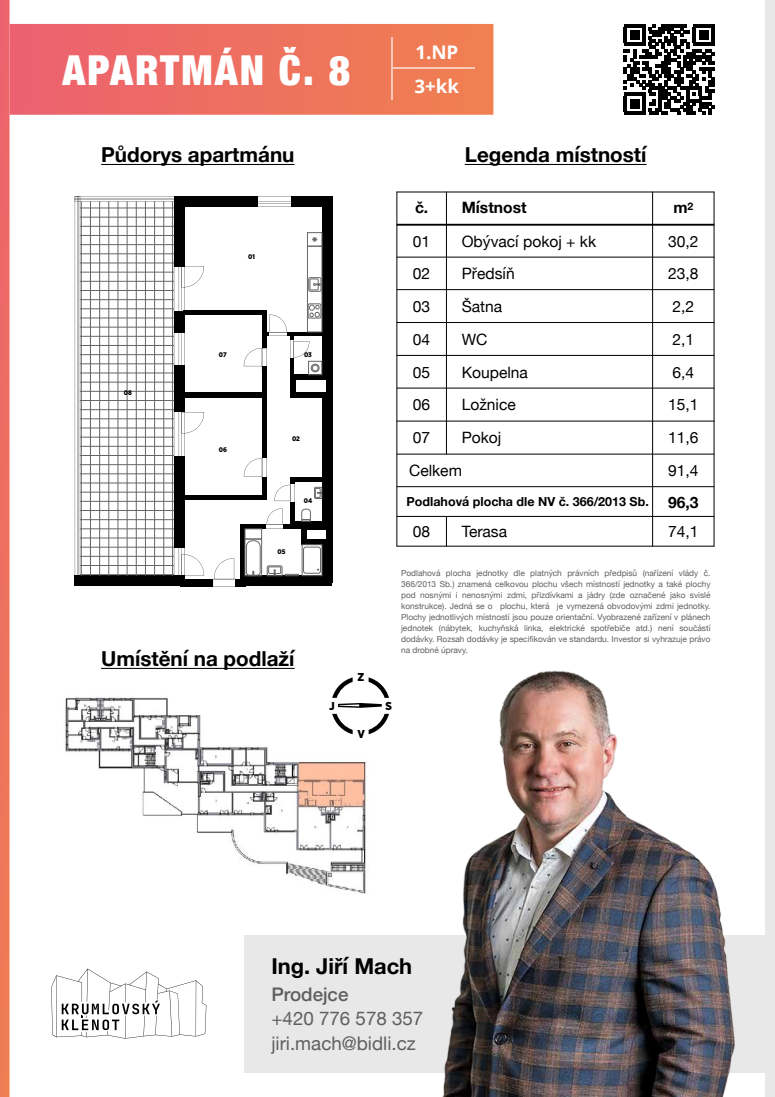
<style>
.page{position:relative;width:775px;height:1097px;background:#fff}
.page>*{position:absolute;margin:0;border:0;box-sizing:border-box;transform-origin:0 0}
.t1{font:900 condensed 41.25px "Helvetica Neue";letter-spacing:.05em;color:#fff}
.t2{font:700 21.88px "Helvetica Neue";color:#000}
.t3{font:700 20.62px "Helvetica Neue";color:#000}
.t4{font:18.75px/24.7px "Helvetica Neue";color:#5f5f5e}
.t5{font:700 18.75px/33.4px "Open Sans";color:#fff}
.t6{font:500 18.75px "Helvetica Neue";color:#5f5f5e}
.t7{font:15.62px "Helvetica Neue";color:#000}
.t8{font:700 15.62px "Helvetica Neue";color:#000}
.t9{font:700 12.5px "Helvetica Neue";color:#000}
.t10{font:900 11.44px "Gotham Narrow";color:#000}
.t11{font:8.31px/11px "Helvetica Neue";color:#5f5f5e;text-align:justify}
.t12{font:900 6.69px "Gotham Narrow";letter-spacing:-.005em;color:#000}
.s1{font-size:15.62px}
</style>
<div class="page">
<svg style="left:10px;top:24px;width:483px;height:91px;background:#ee7060"></svg>
<hr style="left:446px;top:192px;width:1px;height:262px;background:#000">
<hr style="left:446px;top:516px;width:1px;height:30px;background:#000">
<hr style="left:652px;top:192px;width:1px;height:354px;background:#000">
<hr style="left:397px;top:224px;width:317px;height:2px;background:#000">
<hr style="left:397px;top:257px;width:317px;height:1px;background:#000">
<hr style="left:397px;top:289px;width:317px;height:1px;background:#000">
<hr style="left:397px;top:322px;width:317px;height:1px;background:#000">
<hr style="left:397px;top:355px;width:317px;height:1px;background:#000">
<hr style="left:397px;top:388px;width:317px;height:1px;background:#000">
<hr style="left:397px;top:421px;width:317px;height:1px;background:#000">
<hr style="left:397px;top:453px;width:317px;height:1px;background:#000">
<hr style="left:397px;top:486px;width:317px;height:1px;background:#000">
<hr style="left:397px;top:516px;width:317px;height:1px;background:#000">
<hr style="left:397px;top:192px;width:1px;height:354px;background:#000">
<hr style="left:714px;top:192px;width:1px;height:354px;background:#000">
<hr style="left:397px;top:192px;width:317px;height:1px;background:#000">
<hr style="left:397px;top:545px;width:317px;height:1px;background:#000">
<hr style="left:101px;top:164px;width:194px;height:1px;background:#000">
<hr style="left:391px;top:37px;width:2px;height:63px;background:#fff">
<hr style="left:393px;top:67px;width:81px;height:2px;background:#fff">
<div style="left:241px;top:575px;width:91px;height:11px;background:#000"></div>
<div style="left:322px;top:539px;width:10px;height:44px;background:#000"></div>
<div style="left:322px;top:392px;width:10px;height:138px;background:#000"></div>
<div style="left:322px;top:196px;width:10px;height:184px;background:#000"></div>
<svg style="left:241px;top:528px;width:4px;height:49px"></svg>
<hr style="left:262px;top:366px;width:4px;height:91px;background:#000">
<div style="left:183px;top:310px;width:83px;height:5px;background:#000"></div>
<hr style="left:287px;top:332px;width:44px;height:3px;background:#000">
<hr style="left:290px;top:358px;width:4px;height:19px;background:#000">
<div style="left:290px;top:375px;width:5px;height:23px;background:#000"></div>
<div style="left:293px;top:392px;width:31px;height:5px;background:#000"></div>
<div style="left:293px;top:375px;width:31px;height:5px;background:#000"></div>
<div style="left:183px;top:495px;width:83px;height:5px;background:#000"></div>
<div style="left:301px;top:539px;width:22px;height:5px;background:#000"></div>
<div style="left:302px;top:524px;width:22px;height:6px;background:#000"></div>
<div style="left:292px;top:521px;width:32px;height:5px;background:#000"></div>
<div style="left:301px;top:525px;width:6px;height:19px;background:#000"></div>
<hr style="left:241px;top:524px;width:25px;height:4px;background:#000">
<hr style="left:284px;top:524px;width:25px;height:4px;background:#000">
<div style="left:292px;top:477px;width:32px;height:5px;background:#000"></div>
<div style="left:183px;top:392px;width:83px;height:6px;background:#000"></div>
<div style="left:291px;top:196px;width:41px;height:11px;background:#000"></div>
<div style="left:174px;top:196px;width:84px;height:11px;background:#000"></div>
<div style="left:326px;top:523px;width:6px;height:25px;background:#000"></div>
<div style="left:326px;top:374px;width:6px;height:25px;background:#000"></div>
<div style="left:74px;top:575px;width:111px;height:11px;background:#000"></div>
<div style="left:235px;top:579px;width:10px;height:7px;background:#000"></div>
<div style="left:181px;top:579px;width:32px;height:7px;background:#000"></div>
<svg style="left:258px;top:196px;width:33px;height:11px"></svg>
<svg style="left:75px;top:196px;width:129px;height:380px"></svg>
<svg style="left:213px;top:558px;width:23px;height:28px"></svg>
<svg style="left:244px;top:457px;width:50px;height:71px"></svg>
<div style="left:307px;top:232px;width:15px;height:14px;border:1px solid #666"></div>
<svg style="left:312px;top:237px;width:5px;height:5px"></svg>
<div style="left:309px;top:277px;width:12px;height:14px;border:1px solid #666"></div>
<div style="left:310px;top:279px;width:8px;height:11px;border:1px solid #666"></div>
<svg style="left:314px;top:283px;width:6px;height:3px"></svg>
<div style="left:307px;top:246px;width:15px;height:86px;border:1px solid #666"></div>
<div style="left:309px;top:361px;width:13px;height:14px;border:1px solid #666"></div>
<svg style="left:244px;top:304px;width:76px;height:68px"></svg>
<svg style="left:314px;top:487px;width:8px;height:11px"></svg>
<svg style="left:302px;top:509px;width:9px;height:12px"></svg>
<div style="left:245px;top:539px;width:17px;height:37px;border:1px solid #666"></div>
<div style="left:245px;top:528px;width:17px;height:11px;border:1px solid #666"></div>
<svg style="left:246px;top:540px;width:14px;height:36px"></svg>
<svg style="left:267px;top:565px;width:32px;height:11px"></svg>
<div style="left:302px;top:544px;width:20px;height:31px;border:1px solid #666"></div>
<div style="left:303px;top:547px;width:18px;height:26px;border:1px solid #666;border-radius:2px"></div>
<img style="left:65px;top:697px;width:303px;height:197px">
<hr style="left:101px;top:667px;width:194px;height:1px;background:#000">
<hr style="left:465px;top:164px;width:182px;height:1px;background:#000">
<svg style="left:332px;top:677px;width:57px;height:30px"></svg>
<svg style="left:332px;top:713px;width:21px;height:21px"></svg>
<svg style="left:369px;top:713px;width:20px;height:21px"></svg>
<svg style="left:0;top:0;width:10px;height:1096px;background:#ed6f60"></svg>
<div style="left:765px;top:0;width:10px;height:1096px;background:#e8e8e8"></div>
<svg style="left:624px;top:24px;width:91px;height:91px"></svg>
<div style="left:245px;top:935px;width:530px;height:137px;background:#e8e8e8"></div>
<svg style="left:51px;top:968px;width:155px;height:70px"></svg>
<img style="left:437px;top:670px;width:297px;height:426px">
<h1 class="t1" style="left:63px;top:36px;width:289px">APARTMÁN !. 8</h1>
<h3 class="t5" style="left:415px;top:35px;width:46px">1.NP<br>3+kk</h3>
<h3 class="t3" style="left:101px;top:139px;width:195px">P!dorys apartmánu</h3>
<p class="t12" style="left:124px;top:388px;width:10px">08</p>
<p class="t12" style="left:248px;top:252px;width:8px">01</p>
<p class="t12" style="left:219px;top:350px;width:9px">07</p>
<p class="t12" style="left:219px;top:445px;width:10px">06</p>
<p class="t12" style="left:304px;top:350px;width:9px">03</p>
<p class="t12" style="left:292px;top:434px;width:9px">02</p>
<p class="t12" style="left:277px;top:547px;width:9px">05</p>
<p class="t12" style="left:304px;top:495px;width:10px">04</p>
<h3 class="t3" style="left:101px;top:642px;width:195px">Umíst#ní na podla$í</h3>
<h3 class="t3" style="left:465px;top:139px;width:183px">Legenda místností</h3>
<h3 class="t8" style="left:415px;top:196px;width:15px">%.</h3>
<h3 class="t8" style="left:462px;top:196px;width:66px">Místnost</h3>
<h3 class="t8" style="left:673px;top:196px;width:21px">m<sup>2</sup></h3>
<h3 class="t7" style="left:413px;top:230px;width:19px">01</h3>
<h3 class="t7" style="left:462px;top:230px;width:136px">Ob"vací pokoj + kk</h3>
<h3 class="t7" style="left:668px;top:230px;width:32px">30,2</h3>
<h3 class="t7" style="left:413px;top:262px;width:19px">02</h3>
<h3 class="t7" style="left:462px;top:262px;width:54px">P#edsí'</h3>
<h3 class="t7" style="left:668px;top:262px;width:32px">23,8</h3>
<h3 class="t7" style="left:413px;top:295px;width:19px">03</h3>
<h3 class="t7" style="left:462px;top:295px;width:42px">(atna</h3>
<h3 class="t7" style="left:672px;top:295px;width:23px">2,2</h3>
<h3 class="t7" style="left:413px;top:328px;width:19px">04</h3>
<h3 class="t7" style="left:462px;top:328px;width:27px">WC</h3>
<h3 class="t7" style="left:672px;top:328px;width:23px">2,1</h3>
<h3 class="t7" style="left:413px;top:360px;width:19px">05</h3>
<h3 class="t7" style="left:462px;top:360px;width:68px">Koupelna</h3>
<h3 class="t7" style="left:672px;top:360px;width:23px">6,4</h3>
<h3 class="t7" style="left:413px;top:393px;width:19px">06</h3>
<h3 class="t7" style="left:462px;top:393px;width:56px">Lo)nice</h3>
<h3 class="t7" style="left:668px;top:393px;width:32px">15,1</h3>
<h3 class="t7" style="left:413px;top:426px;width:19px">07</h3>
<h3 class="t7" style="left:462px;top:426px;width:41px">Pokoj</h3>
<h3 class="t7" style="left:668px;top:426px;width:32px">11,6</h3>
<h3 class="t7" style="left:409px;top:459px;width:54px">Celkem</h3>
<h3 class="t7" style="left:668px;top:459px;width:32px">91,4</h3>
<h3 class="t9" style="left:407px;top:492px;width:293px">Podlahová plocha dle NV %. 366/2013 Sb. <span class="s1">96,3</span></h3>
<h3 class="t7" style="left:413px;top:520px;width:19px">08</h3>
<h3 class="t7" style="left:462px;top:520px;width:47px">Terasa</h3>
<h3 class="t7" style="left:668px;top:520px;width:32px">74,1</h3>
<h3 class="t10" style="left:357px;top:669px;width:8px">Z</h3>
<h3 class="t10" style="left:329px;top:698px;width:7px">J</h3>
<h3 class="t10" style="left:386px;top:698px;width:8px">S</h3>
<h3 class="t10" style="left:357px;top:726px;width:9px">V</h3>
<p class="t11" style="left:401px;top:568px;width:311px">Podlahová plocha jednotky dle platn"ch právních p#edpis$ (na#ízení vlády %.<br>366/2013 Sb.) znamená celkovou plochu v&amp;ech místností jednotky a také plochy pod nosn"mi i nenosn"mi zdmi, p#izdívkami a jádry (zde ozna%ené jako svislé konstrukce). Jedná se o plochu, která je vymezená obvodov"mi zdmi jednotky.<br>Plochy jednotliv"ch místností jsou pouze orienta%ní. Vyobrazené za#ízení v plánech jednotek (nábytek, kuchy'ská linka, elektrické spot#ebi%e atd.) není sou%ástí dodávky. Rozsah dodávky je specifikován ve standardu. Investor si vyhrazuje právo na drobné úpravy.</p>
<h2 class="t2" style="left:271px;top:948px;width:142px">Ing. Ji"í Mach</h2>
<h3 class="t6" style="left:271px;top:978px;width:79px">Prodejce</h3>
<h3 class="t4" style="left:271px;top:1007px;width:153px">+420 776 578 357 jiri.mach@bidli.cz</h3>
</div>
